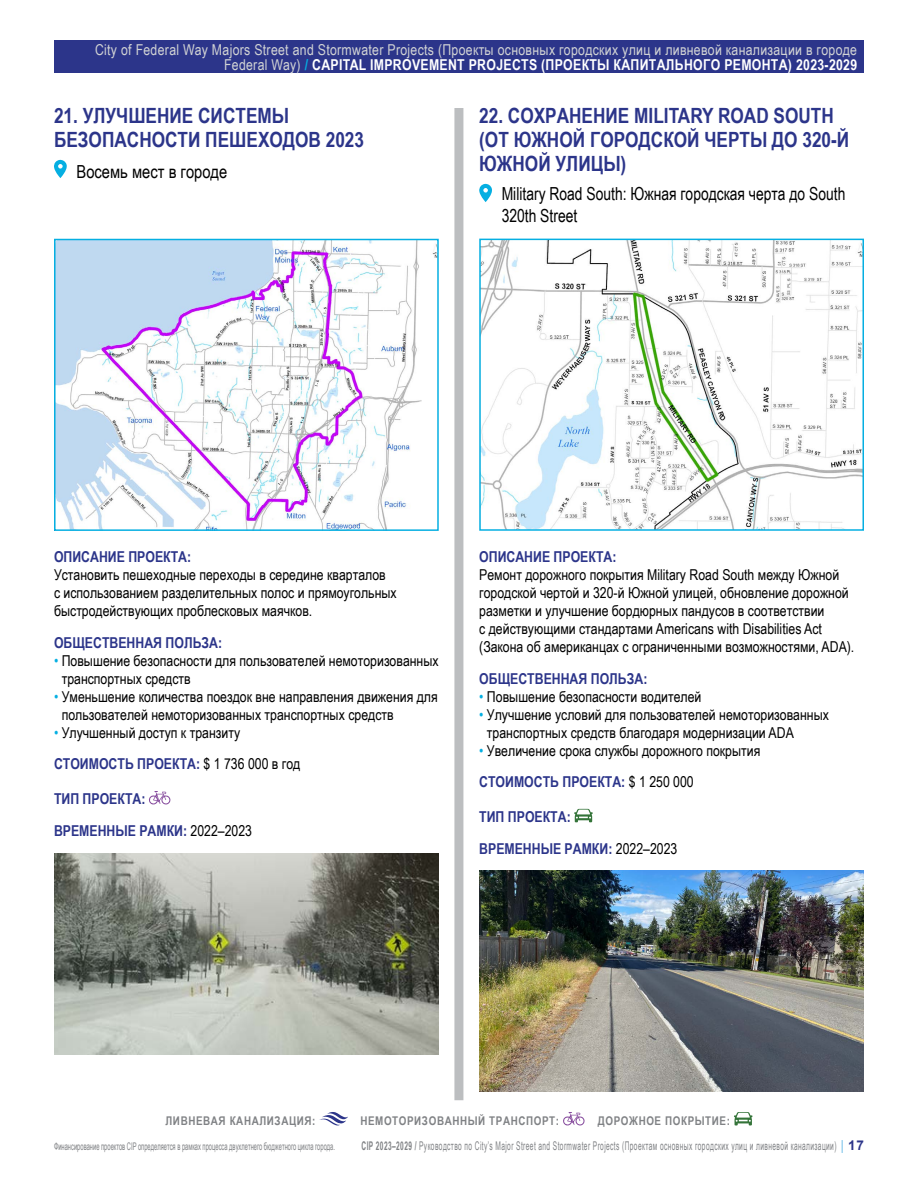
<style>
.page{position:relative;width:918px;height:1188px;background:#fff}
.page>*{position:absolute;margin:0;border:0;box-sizing:border-box;transform-origin:0 0}
.t1{font:700 21px/24px "Arial Narrow";color:#2c358a}
.Location{font:18px/21.6px "Arial Narrow";color:#000;scale:.94 1}
.Location-2{font:18px "Arial Narrow";color:#000}
.Body_Text{font:15px/18px "Arial Narrow";color:#000}
.Body_Text-2{font:700 15px "Arial Narrow";color:#2c358a}
.t2{font:15px/15px "Arial Narrow";letter-spacing:.02em;color:#d1d3d4;text-align:right}
.t3{font:12px "Arial Narrow";letter-spacing:.05em;color:#808285;scale:.67 1}
.t4{font:700 12px "Arial Narrow";letter-spacing:.05em;color:#808285}
.t5{font:10.5px "Arial Narrow";color:#808285;scale:.67 1}
.s1{font-weight:700;color:#05afe2}
.s2{font-weight:700;color:#fff}
.s3{color:#05afe2}
.s4{font-weight:400;color:#000}
.s5{font-weight:700}
.s6{font-weight:700;font-size:13.5px;color:#89c9ec}
.s7{font-family:"Arial";font-weight:700;font-size:13.5px;color:#2c358a}
</style>
<div class="page">
<div style="left:54px;top:40px;width:810px;height:33px;background:#2c358a"></div>
<div style="left:454px;top:108px;width:9px;height:992px;background:#bcbec0"></div>
<svg style="left:319px;top:1112px;width:29px;height:14px"></svg>
<svg style="left:563px;top:1112px;width:22px;height:14px"></svg>
<svg style="left:734px;top:1112px;width:19px;height:14px"></svg>
<svg style="left:54px;top:159px;width:13px;height:19px"></svg>
<img style="left:57px;top:242px;width:379px;height:286px">
<div style="left:54px;top:239px;width:385px;height:292px;border:2px solid #05afe2"></div>
<svg style="left:149px;top:791px;width:22px;height:14px"></svg>
<img style="left:54px;top:853px;width:385px;height:202px">
<svg style="left:479px;top:183px;width:13px;height:19px"></svg>
<img style="left:482px;top:242px;width:379px;height:286px">
<div style="left:479px;top:239px;width:385px;height:292px;border:2px solid #05afe2"></div>
<svg style="left:574px;top:809px;width:19px;height:13px"></svg>
<img style="left:479px;top:871px;width:385px;height:221px">
<p class="t2" style="left:95px;top:42px;width:764px">City of Federal Way Majors Street and Stormwater Projects (Проекты основных городских улиц и ливневой канализации в городе<br>Federal Way) <span class="s1">/</span> <span class="s2">CAPITAL IMPROVEMENT PROJECTS (ПРОЕКТЫ КАПИТАЛЬНОГО РЕМОНТА) 2023-2029</span></p>
<p class="t1" style="left:54px;top:103px;width:312px">21. УЛУЧШЕНИЕ СИСТЕМЫ<br>БЕЗОПАСНОСТИ ПЕШЕХОДОВ 2023</p>
<p class="Location-2" style="left:77px;top:159px;width:152px">Восемь мест в городе</p>
<p class="t1" style="left:479px;top:103px;width:372px">22. СОХРАНЕНИЕ MILITARY ROAD SOUTH (ОТ ЮЖНОЙ ГОРОДСКОЙ ЧЕРТЫ ДО 320-Й<br>ЮЖНОЙ УЛИЦЫ)</p>
<p class="Location" style="left:502px;top:182px;width:367px">Military Road South: Южная городская черта до South<br>320th Street</p>
<p class="Body_Text-2" style="left:54px;top:546px;width:139px">ОПИСАНИЕ ПРОЕКТА:</p>
<p class="Body_Text" style="left:54px;top:566px;width:344px">Установить пешеходные переходы в середине кварталов<br>с использованием разделительных полос и прямоугольных быстродействующих проблесковых маячков.</p>
<p class="Body_Text-2" style="left:54px;top:631px;width:170px">ОБЩЕСТВЕННАЯ ПОЛЬЗА:</p>
<p class="Body_Text" style="left:62px;top:651px;width:379px;text-indent:-8px"><span class="s3">•</span> Повышение безопасности для пользователей немоторизованных транспортных средств</p>
<p class="Body_Text" style="left:62px;top:687px;width:378px;text-indent:-8px"><span class="s3">•</span> Уменьшение количества поездок вне направления движения для пользователей немоторизованных транспортных средств</p>
<p class="Body_Text" style="left:54px;top:723px;width:188px"><span class="s3">•</span> Улучшенный доступ к транзиту</p>
<p class="Body_Text-2" style="left:54px;top:753px;width:248px">СТОИМОСТЬ ПРОЕКТА: <span class="s4">$ 1 736 000 в год</span></p>
<p class="Body_Text-2" style="left:54px;top:788px;width:93px">ТИП ПРОЕКТА:</p>
<p class="Body_Text-2" style="left:54px;top:819px;width:200px">ВРЕМЕННЫЕ РАМКИ: <span class="s4">2022–2023</span></p>
<p class="Body_Text-2" style="left:479px;top:546px;width:139px">ОПИСАНИЕ ПРОЕКТА:</p>
<p class="Body_Text" style="left:479px;top:565px;width:377px">Ремонт дорожного покрытия Military Road South между Южной городской чертой и 320-й Южной улицей, обновление дорожной разметки и улучшение бордюрных пандусов в соответствии<br>с действующими стандартами Americans with Disabilities Act (Закона об американцах с ограниченными возможностями, ADA).</p>
<p class="Body_Text-2" style="left:479px;top:667px;width:170px">ОБЩЕСТВЕННАЯ ПОЛЬЗА:</p>
<p class="Body_Text" style="left:479px;top:687px;width:224px"><span class="s3">•</span> Повышение безопасности водителей</p>
<p class="Body_Text" style="left:487px;top:705px;width:344px;text-indent:-8px"><span class="s3">•</span> Улучшение условий для пользователей немоторизованных транспортных средств благодаря модернизации ADA</p>
<p class="Body_Text" style="left:479px;top:741px;width:283px"><span class="s3">•</span> Увеличение срока службы дорожного покрытия</p>
<p class="Body_Text-2" style="left:479px;top:771px;width:216px">СТОИМОСТЬ ПРОЕКТА: <span class="s4">$ 1 250 000</span></p>
<p class="Body_Text-2" style="left:479px;top:806px;width:93px">ТИП ПРОЕКТА:</p>
<p class="Body_Text-2" style="left:479px;top:837px;width:200px">ВРЕМЕННЫЕ РАМКИ: <span class="s4">2022–2023</span></p>
<p class="t4" style="left:165px;top:1112px;width:152px">ЛИВНЕВАЯ КАНАЛИЗАЦИЯ:</p>
<p class="t4" style="left:360px;top:1112px;width:200px">НЕМОТОРИЗОВАННЫЙ ТРАНСПОРТ:</p>
<p class="t4" style="left:598px;top:1112px;width:134px">ДОРОЖНОЕ ПОКРЫТИЕ:</p>
<p class="t5" style="left:54px;top:1138px;width:421px">Финансирование проектов CIP определяется в рамках процесса двухлетнего бюджетного цикла города.</p>
<p class="t3" style="left:362px;top:1137px;width:751px"><span class="s5">CIP 2023–2029 /</span> Руководство по City’s Major Street and Stormwater Projects (Проектам основных городских улиц и ливневой канализации) <span class="s6">|</span> <span class="s7">17</span></p>
</div>
